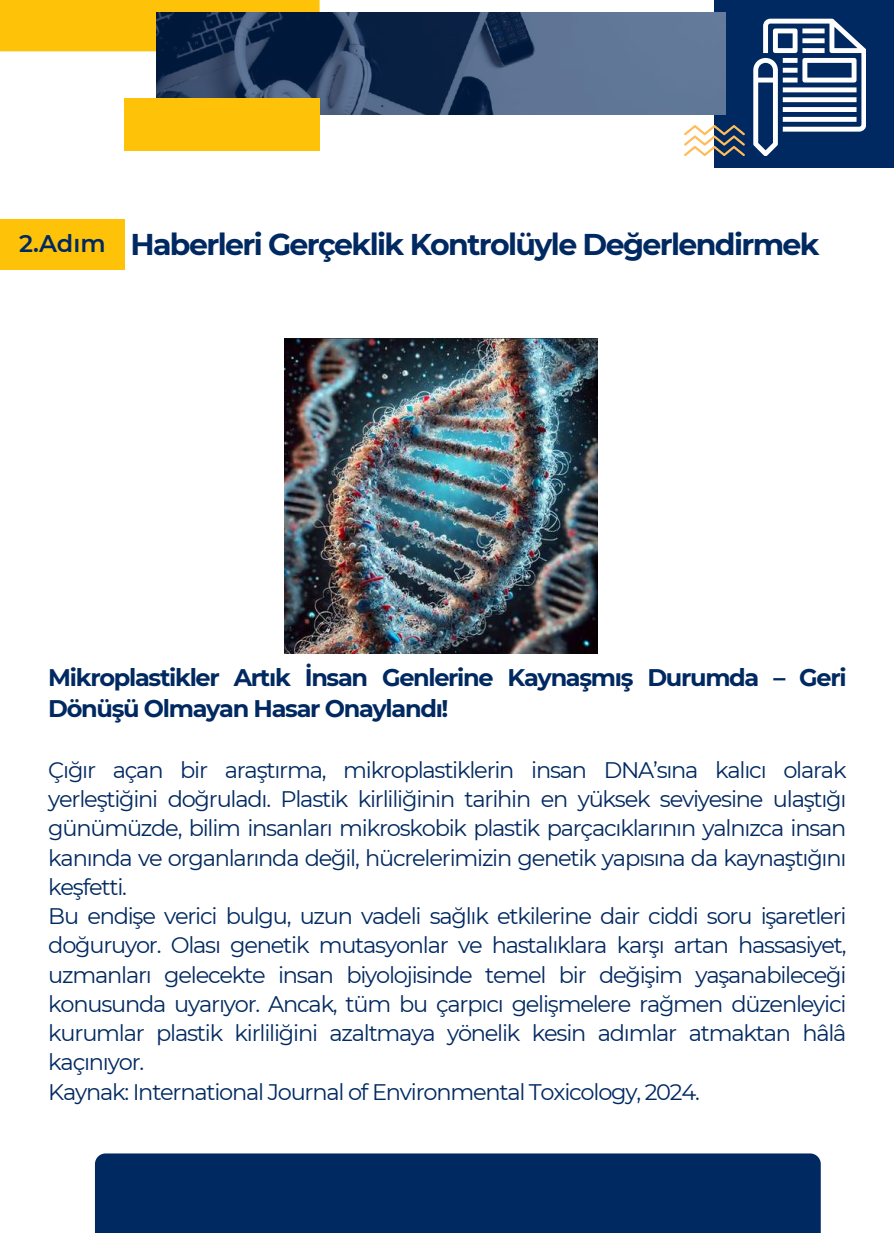
<style>
.page{position:relative;width:894px;height:1233px;background:#fff}
.page>*{position:absolute;margin:0;border:0;box-sizing:border-box;transform-origin:0 0}
.t1{font:700 30px "Montserrat";letter-spacing:-.055em;color:#002961}
.t2{font:700 24px/31.5px "Montserrat";letter-spacing:-.055em;color:#002961}
.t3{font:22.5px/29.2px "Montserrat";letter-spacing:-.055em;color:#002961}
.s1{font-weight:600;font-size:24px}
</style>
<div class="page">
<div style="left:95px;top:1153px;width:725px;height:80px;background:#002961"></div>
<div style="left:714px;top:0;width:179px;height:167px;background:#002961"></div>
<svg style="left:753px;top:19px;width:112px;height:137px"></svg>
<div style="left:0;top:0;width:319px;height:51px;background:#fec209"></div>
<svg style="left:684px;top:125px;width:60px;height:31px"></svg>
<svg style="left:156px;top:12px;width:570px;height:103px"></svg>
<div style="left:124px;top:99px;width:195px;height:52px;background:#fec209"></div>
<div style="left:0;top:219px;width:124px;height:51px;background:#fec209"></div>
<img style="left:284px;top:339px;width:313px;height:315px">
<h1 class="t1" style="left:19px;top:226px;width:801px"><span class="s1">2.Adım</span> Haberleri Gerçeklik Kontrolüyle Değerlendirmek</h1>
<p class="t2" style="left:48px;top:661px;width:799px">Mikroplastikler Artık İnsan Genlerine Kaynaşmış Durumda – Geri<br>Dönüşü Olmayan Hasar Onaylandı!</p>
<p class="t3" style="left:48px;top:755px;width:799px">Çığır açan bir araştırma, mikroplastiklerin insan DNA’sına kalıcı olarak yerleştiğini doğruladı. Plastik kirliliğinin tarihin en yüksek seviyesine ulaştığı günümüzde, bilim insanları mikroskobik plastik parçacıklarının yalnızca insan kanında ve organlarında değil, hücrelerimizin genetik yapısına da kaynaştığını keşfetti.<br>Bu endişe verici bulgu, uzun vadeli sağlık etkilerine dair ciddi soru işaretleri doğuruyor. Olası genetik mutasyonlar ve hastalıklara karşı artan hassasiyet, uzmanları gelecekte insan biyolojisinde temel bir değişim yaşanabileceği konusunda uyarıyor. Ancak, tüm bu çarpıcı gelişmelere rağmen düzenleyici kurumlar plastik kirliliğini azaltmaya yönelik kesin adımlar atmaktan hâlâ kaçınıyor.<br>Kaynak: International Journal of Environmental Toxicology, 2024.</p>
</div>
